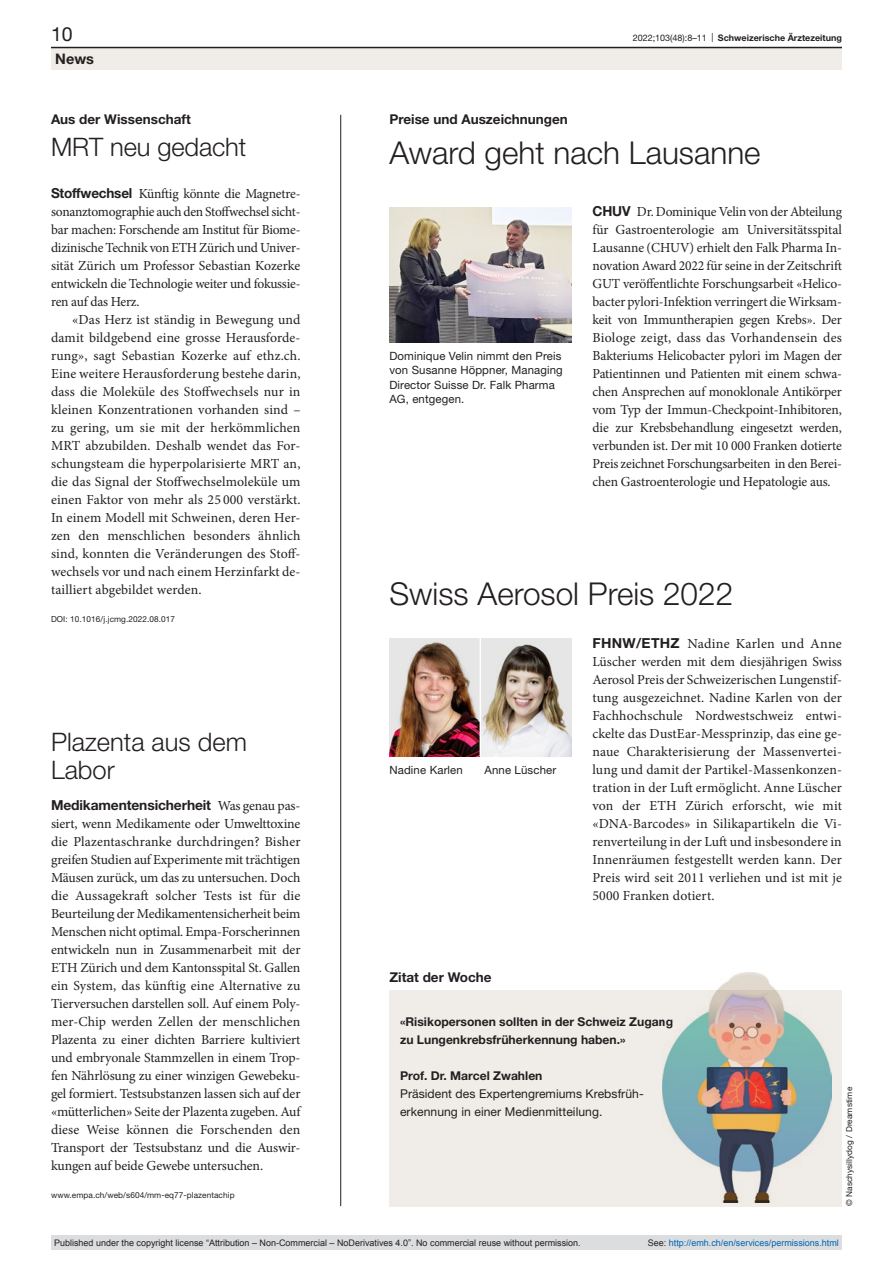
<style>
.page{position:relative;width:893px;height:1263px;background:#fff}
.page>*{position:absolute;margin:0;border:0;box-sizing:border-box;transform-origin:0 0}
.article-title-L21{font:300 31.5px "Helvetica Neue LT Pro";color:#231f20}
.article-title-L17{font:300 25.5px/28.5px "Helvetica Neue LT Pro";color:#231f20}
.t1{font:19.5px "Helvetica Neue LT Pro";color:#231f20}
.t2{font:700 14.55px "Helvetica Neue LT Pro";color:#231f20}
.paragraph{font:13.8px/18px "Minion Pro";letter-spacing:-.01em;color:#231f20;text-align:justify}
.paragraph-indent{font:13.8px/18px "Minion Pro";letter-spacing:.005em;color:#231f20;text-align:justify}
.pre-heading{font:700 13.5px "Helvetica Neue LT Pro";color:#231f20}
.box-paragraph{font:700 12.15px "Helvetica Neue LT Pro";color:#231f20}
.box-paragraph-2{font:12.15px "Helvetica Neue LT Pro";letter-spacing:.005em;color:#231f20}
.figure-caption{font:11.4px/14.2px "Helvetica Neue LT Pro";letter-spacing:.01em;color:#231f20}
.t3{font:9px "Arial";color:#231f20}
.t4{font:9px "Arial";color:#0066b3}
.t5{font:700 9px "Helvetica Neue LT Pro";color:#231f20}
.footnote{font:8.25px "Helvetica Neue LT Pro";letter-spacing:.01em;color:#231f20}
.credits{font:8.25px "Helvetica Neue LT Pro";letter-spacing:.01em;color:#231f20}
.s1{font-weight:400}
.s2{font-family:"Helvetica Neue LT Pro";font-weight:700}
.s3{color:#231f20}
</style>
<div class="page">
<hr style="left:340px;top:115px;width:1px;height:1091px;background:#231f20">
<img style="left:389px;top:638px;width:91px;height:118px">
<img style="left:481px;top:638px;width:90px;height:118px">
<div style="left:389px;top:990px;width:453px;height:216px;background:#f0ece7"></div>
<img style="left:662px;top:972px;width:169px;height:231px">
<img style="left:389px;top:208px;width:182px;height:134px">
<div style="left:51px;top:48px;width:791px;height:22px;background:#f0ece7"></div>
<hr style="left:51px;top:47px;width:791px;height:1px;background:#231f20">
<div style="left:51px;top:1235px;width:791px;height:15px;background:#dcdddf"></div>
<h3 class="t1" style="left:51px;top:22px;width:23px">10</h3>
<p class="t5" style="left:633px;top:32px;width:211px"><span class="s1">2022;103(48):8–11 |</span> Schweizerische Ärztezeitung</p>
<p class="t2" style="left:55px;top:49px;width:40px">News</p>
<p class="pre-heading" style="left:51px;top:111px;width:141px">Aus der Wissenschaft</p>
<p class="article-title-L17" style="left:51px;top:132px;width:197px">MRT neu gedacht</p>
<p class="paragraph" style="left:51px;top:185px;width:251px"><span class="s2">Stoffwechsel</span> Künftig könnte die Magnetre&shy;sonanztomographie auch den Stoffwechsel sicht&shy;bar machen: Forschende am Institut für Biome&shy;dizinische Technik von ETH Zürich und Univer&shy;sität Zürich um Professor Sebastian Kozerke entwickeln die Technologie weiter und fokussie&shy;ren auf das Herz.</p>
<p class="paragraph-indent" style="left:51px;top:311px;width:251px;text-indent:21px">«Das Herz ist ständig in Bewegung und damit bildgebend eine grosse Herausforde&shy;rung», sagt Sebastian Kozerke auf ethz.ch.<br>Eine weitere Herausforderung bestehe darin, dass die Moleküle des Stoffwechsels nur in kleinen Konzentrationen vorhanden sind – zu gering, um sie mit der herkömmlichen MRT abzubilden. Deshalb wendet das For&shy;schungsteam die hyperpolarisierte MRT an, die das Signal der Stoffwechselmoleküle um einen Faktor von mehr als 25 000 verstärkt.<br>In einem Modell mit Schweinen, deren Her&shy;zen den menschlichen besonders ähnlich sind, konnten die Veränderungen des Stoff&shy;wechsels vor und nach einem Herzinfarkt de&shy;tailliert abgebildet werden.</p>
<p class="footnote" style="left:51px;top:614px;width:126px">DOI: 10.1016/j.jcmg.2022.08.017</p>
<p class="article-title-L17" style="left:51px;top:727px;width:198px">Plazenta aus dem<br>Labor</p>
<p class="paragraph" style="left:51px;top:797px;width:251px"><span class="s2">Medikamentensicherheit</span> Was genau pas&shy;siert, wenn Medikamente oder Umwelttoxine die Plazentaschranke durchdringen? Bisher greifen Studien auf Experimente mit trächtigen Mäusen zurück, um das zu untersuchen. Doch die Aussagekraft solcher Tests ist für die Beurteilung der Medikamentensicherheit beim Menschen nicht optimal. Empa-Forscherinnen entwickeln nun in Zusammenarbeit mit der ETH Zürich und dem Kantonsspital St. Gallen ein System, das künftig eine Alternative zu Tierversuchen darstellen soll. Auf einem Poly&shy;mer-Chip werden Zellen der menschlichen Plazenta zu einer dichten Barriere kultiviert und embryonale Stammzellen in einem Trop&shy;fen Nährlösung zu einer winzigen Gewebeku&shy;gel formiert. Testsubstanzen lassen sich auf der «mütterlichen» Seite der Plazenta zugeben. Auf diese Weise können die Forschenden den Transport der Testsubstanz und die Auswir&shy;kungen auf beide Gewebe untersuchen.</p>
<p class="footnote" style="left:51px;top:1190px;width:185px">www.empa.ch/web/s604/mm-eq77-plazentachip</p>
<p class="pre-heading" style="left:389px;top:111px;width:180px">Preise und Auszeichnungen</p>
<p class="article-title-L21" style="left:389px;top:133px;width:373px">Award geht nach Lausanne</p>
<p class="figure-caption" style="left:389px;top:349px;width:175px">Dominique Velin nimmt den Preis von Susanne Höppner, Managing<br>Director Suisse Dr. Falk Pharma<br>AG, entgegen.</p>
<p class="paragraph" style="left:592px;top:203px;width:251px"><span class="s2">CHUV</span> Dr. Dominique Velin von der Abteilung für Gastroenterologie am Universitätsspital Lausanne (CHUV) erhielt den Falk Pharma In&shy;novation Award 2022 für seine in der Zeitschrift GUT veröffentlichte Forschungsarbeit «Helico&shy;bacter pylori-Infektion verringert die Wirksam&shy;keit von Immuntherapien gegen Krebs». Der Biologe zeigt, dass das Vorhandensein des Bakteriums Helicobacter pylori im Magen der Patientinnen und Patienten mit einem schwa&shy;chen Ansprechen auf monoklonale Antikörper vom Typ der Immun-Checkpoint-Inhibitoren, die zur Krebsbehandlung eingesetzt werden, verbunden ist. Der mit 10 000 Franken dotierte Preis zeichnet Forschungsarbeiten in den Berei&shy;chen Gastroenterologie und Hepatologie aus.</p>
<p class="article-title-L21" style="left:389px;top:575px;width:345px">Swiss Aerosol Preis 2022</p>
<p class="figure-caption" style="left:389px;top:763px;width:75px">Nadine Karlen</p>
<p class="figure-caption" style="left:485px;top:763px;width:73px">Anne Lüscher</p>
<p class="paragraph" style="left:592px;top:635px;width:251px"><span class="s2">FHNW/ETHZ</span> Nadine Karlen und Anne Lüscher werden mit dem diesjährigen Swiss Aerosol Preis der Schweizerischen Lungenstif&shy;tung ausgezeichnet. Nadine Karlen von der Fachhochschule Nordwestschweiz entwi&shy;ckelte das DustEar-Messprinzip, das eine ge&shy;naue Charakterisierung der Massenvertei&shy;lung und damit der Partikel-Massenkonzen&shy;tration in der Luft ermöglicht. Anne Lüscher von der ETH Zürich erforscht, wie mit «DNA-Barcodes» in Silikapartikeln die Vi&shy;renverteilung in der Luft und insbesondere in Innenräumen festgestellt werden kann. Der Preis wird seit 2011 verliehen und ist mit je 5000 Franken dotiert.</p>
<p class="pre-heading" style="left:389px;top:968px;width:104px">Zitat der Woche</p>
<p class="box-paragraph" style="left:400px;top:1014px;width:275px">«Risikopersonen sollten in der Schweiz Zugang</p>
<p class="box-paragraph" style="left:400px;top:1032px;width:227px">zu Lungenkrebsfrüherkennung haben.»</p>
<p class="box-paragraph" style="left:400px;top:1068px;width:144px">Prof. Dr. Marcel Zwahlen</p>
<p class="box-paragraph-2" style="left:400px;top:1086px;width:245px">Präsident des Expertengremiums Krebsfrüh-</p>
<p class="box-paragraph-2" style="left:400px;top:1104px;width:204px">erkennung in einer Medienmitteilung.</p>
<p class="credits" style="left:844px;top:1206px;width:121px;rotate:-90deg">© Naschysillydog / Dreamstime</p>
<p class="t3" style="left:54px;top:1237px;width:528px">Published under the copyright license “Attribution – Non-Commercial – NoDerivatives 4.0”. No commercial reuse without permission.</p>
<p class="t4" style="left:648px;top:1237px;width:193px"><span class="s3">See:</span> http://emh.ch/en/services/permissions.html</p>
</div>
